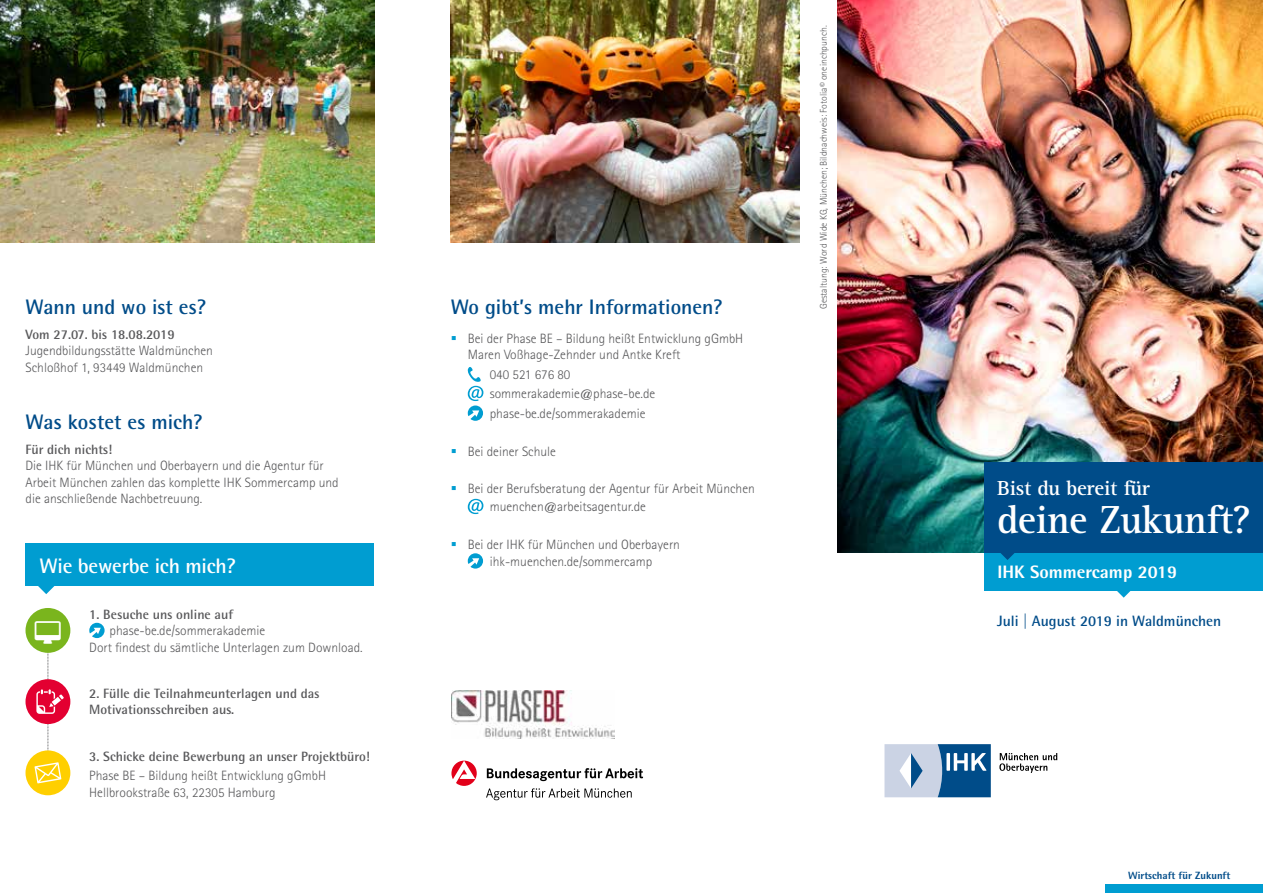
<style>
.page{position:relative;width:1263px;height:893px;background:#fff}
.page>*{position:absolute;margin:0;border:0;box-sizing:border-box;transform-origin:0 0}
.t1{font:700 40.5px "Agfa Rotis Serif";letter-spacing:-.01em;color:#fff}
.t2{font:700 21px "Agfa Rotis Semisans";color:#004c89}
.t3{font:700 21px "Agfa Rotis Semisans";letter-spacing:-.01em;color:#fff}
.t4{font:700 21px "Agfa Rotis Serif";letter-spacing:-.01em;color:#fff}
.t5{font:800 18px "Agfa Rotis Semisans";color:#fff}
.t6{font:700 15px "Agfa Rotis Semisans";color:#004c89}
.t7{font:300 13.5px/16.5px "Agfa Rotis Sans Serif";color:#58585a}
.t8{font:700 13.5px/16.5px "Agfa Rotis Semisans";color:#58585a}
.t9{font:800 10.5px "Agfa Rotis Semisans";color:#004c89}
.t10{font:300 9.75px "Agfa Rotis Sans Serif";color:#58585a}
.s1{color:#009dd1}
</style>
<div class="page">
<img style="left:838px;top:0;width:425px;height:553px">
<svg style="left:884px;top:744px;width:107px;height:53px"></svg>
<svg style="left:999px;top:753px;width:58px;height:20px"></svg>
<div style="left:984px;top:463px;width:279px;height:91px;background:#004c89"></div>
<div style="left:984px;top:553px;width:279px;height:37px;background:#009dd1"></div>
<svg style="left:1000px;top:553px;width:15px;height:7px"></svg>
<svg style="left:1116px;top:590px;width:15px;height:8px"></svg>
<div style="left:1106px;top:884px;width:157px;height:9px;background:#009dd1"></div>
<svg style="left:89px;top:623px;width:16px;height:15px"></svg>
<svg style="left:467px;top:367px;width:16px;height:54px"></svg>
<svg style="left:468px;top:499px;width:15px;height:15px"></svg>
<svg style="left:468px;top:553px;width:15px;height:16px"></svg>
<svg style="left:486px;top:788px;width:146px;height:12px"></svg>
<svg style="left:487px;top:768px;width:156px;height:13px"></svg>
<svg style="left:451px;top:761px;width:26px;height:25px"></svg>
<img style="left:451px;top:691px;width:164px;height:47px">
<svg style="left:38px;top:586px;width:17px;height:8px"></svg>
<div style="left:26px;top:544px;width:348px;height:42px;background:#009dd1"></div>
<img style="left:451px;top:0;width:348px;height:242px">
<div style="left:26px;top:679px;width:44px;height:45px;background:#e30031;border-radius:50%"></div>
<div style="left:26px;top:750px;width:44px;height:45px;background:#ffcf00;border-radius:50%"></div>
<div style="left:26px;top:608px;width:44px;height:45px;background:#7ab51d;border-radius:50%"></div>
<img style="left:0;top:0;width:374px;height:242px">
<svg style="left:35px;top:646px;width:29px;height:137px"></svg>
<h2 class="t2" style="left:26px;top:294px;width:182px">Wann und wo ist es?</h2>
<p class="t8" style="left:26px;top:325px;width:151px">Vom 27.07. bis 18.08.2019</p>
<p class="t7" style="left:26px;top:342px;width:189px">Jugendbildungsstätte Waldmünchen<br>Schloßhof 1, 93449 Waldmünchen</p>
<h2 class="t2" style="left:26px;top:409px;width:179px">Was kostet es mich?</h2>
<p class="t8" style="left:26px;top:440px;width:88px">Für dich nichts!</p>
<p class="t7" style="left:26px;top:457px;width:315px">Die IHK für München und Oberbayern und die Agentur für<br>Arbeit München zahlen das komplette IHK Sommercamp und die anschließende Nachbetreuung.</p>
<h2 class="t3" style="left:39px;top:553px;width:198px">Wie bewerbe ich mich?</h2>
<p class="t8" style="left:89px;top:605px;width:145px">1. Besuche uns online auf</p>
<p class="t7" style="left:89px;top:622px;width:275px;text-indent:20px">phase-be.de/sommerakademie<br>Dort findest du sämtliche Unterlagen zum Download.</p>
<p class="t8" style="left:89px;top:685px;width:232px">2. Fülle die Teilnahmeunterlagen und das<br>Motivationsschreiben aus.</p>
<p class="t8" style="left:89px;top:748px;width:282px">3. Schicke deine Bewerbung an unser Projektbüro!</p>
<p class="t7" style="left:89px;top:767px;width:238px">Phase BE – Bildung heißt Entwicklung gGmbH<br>Hellbrookstraße 63, 22305 Hamburg</p>
<h2 class="t2" style="left:451px;top:294px;width:274px">Wo gibt’s mehr Informationen?</h2>
<p class="t7" style="left:468px;top:330px;width:277px;text-indent:-17px"><span class="s1">▪</span> Bei der Phase BE – Bildung heißt Entwicklung gGmbH<br>Maren Voßhage-Zehnder und Antke Kreft</p>
<p class="t7" style="left:490px;top:364px;width:167px;line-height:19.5px">040 521 676 80 sommerakademie@phase-be.de phase-be.de/sommerakademie</p>
<p class="t7" style="left:451px;top:443px;width:107px"><span class="s1">▪</span> Bei deiner Schule</p>
<p class="t7" style="left:490px;top:480px;width:267px;line-height:18px;text-indent:-39px"><span class="s1">▪</span> Bei der Berufsberatung der Agentur für Arbeit München muenchen@arbeitsagentur.de</p>
<p class="t7" style="left:490px;top:536px;width:192px;text-indent:-39px"><span class="s1">▪</span> Bei der IHK für München und Oberbayern ihk-muenchen.de/sommercamp</p>
<p class="t10" style="left:818px;top:309px;width:285px;rotate:-90deg">Gestaltung: Word Wide KG, München; Bildnachweis: Fotolia© oneinchpunch.</p>
<h2 class="t4" style="left:997px;top:476px;width:154px">Bist du bereit für</h2>
<h1 class="t1" style="left:997px;top:496px;width:255px">deine Zukunft?</h1>
<h3 class="t5" style="left:997px;top:560px;width:181px">IHK Sommercamp 2019</h3>
<p class="t6" style="left:997px;top:611px;width:226px">Juli | August 2019 in Waldmünchen</p>
<p class="t9" style="left:1128px;top:868px;width:104px">Wirtschaft für Zukunft</p>
</div>
